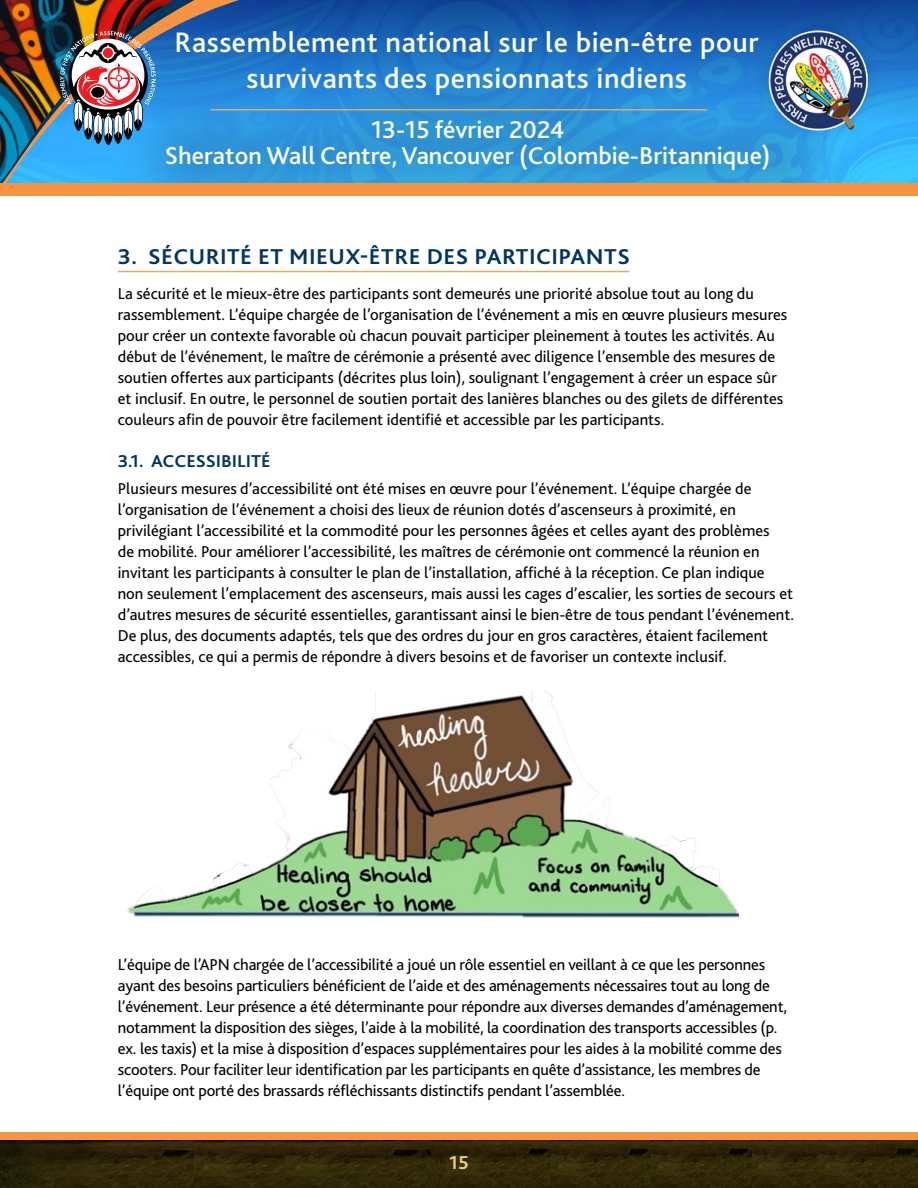
<style>
.page{position:relative;width:918px;height:1188px;background:#fff}
.page>*{position:absolute;margin:0;border:0;box-sizing:border-box;transform-origin:0 0}
.t1{font:500 29.55px/35.4px "Bliss 2";letter-spacing:.02em;color:#fff;text-align:center}
.t2{font:500 25.5px/25.5px "Bliss 2";color:#fff;text-align:center}
.t3{font:700 22.5px "Bliss 2";letter-spacing:.02em;color:#00365f;scale:1.05 1}
.t4{font:700 19.5px "Bliss 2";color:#edcc86}
.t5{font:700 18px "Bliss 2";color:#00365f;scale:1.05 1}
.t6{font:16.5px/21px "Bliss 2";color:#000}
</style>
<div class="page">
<svg style="left:445px;top:0;width:473px;height:183px;background:#1a65b5"></svg>
<div style="left:109px;top:42px;width:757px;height:205px;background:#26659f;opacity:.46"></div>
<hr style="left:211px;top:109px;width:496px;height:2px;background:#eaa858">
<svg style="left:0;top:0;width:445px;height:183px;background:#3279b2"></svg>
<img style="left:0;top:1140px;width:918px;height:48px">
<img style="left:60px;top:31px;width:96px;height:114px">
<div style="left:753px;top:15px;width:131px;height:131px;background:#003b4e;opacity:.23"></div>
<img style="left:766px;top:28px;width:106px;height:106px">
<div style="left:0;top:184px;width:918px;height:939px;background:#fff"></div>
<div style="left:0;top:1132px;width:918px;height:8px;background:#f79444"></div>
<div style="left:0;top:183px;width:918px;height:12px;background:#f79444"></div>
<hr style="left:118px;top:271px;width:511px;height:1px;background:#eaa858">
<img style="left:127px;top:692px;width:611px;height:226px">
<h1 class="t1" style="left:175px;top:24px;width:586px">Rassemblement national sur le bien-être pour survivants des pensionnats indiens</h1>
<h2 class="t2" style="left:165px;top:117px;width:607px">13-15 février 2024<br>Sheraton Wall Centre, Vancouver (Colombie-Britannique)</h2>
<h3 class="t3" style="left:118px;top:243px;width:489px">3. SÉCURITÉ ET MIEUX-ÊTRE DES PARTICIPANTS</h3>
<p class="t6" style="left:118px;top:282px;width:671px">La sécurité et le mieux-être des participants sont demeurés une priorité absolue tout au long du rassemblement. L’équipe chargée de l’organisation de l’événement a mis en œuvre plusieurs mesures pour créer un contexte favorable où chacun pouvait participer pleinement à toutes les activités. Au début de l’événement, le maître de cérémonie a présenté avec diligence l’ensemble des mesures de soutien offertes aux participants (décrites plus loin), soulignant l’engagement à créer un espace sûr et inclusif. En outre, le personnel de soutien portait des lanières blanches ou des gilets de différentes couleurs afin de pouvoir être facilement identifié et accessible par les participants.</p>
<p class="t5" style="left:118px;top:450px;width:147px">3.1. ACCESSIBILITÉ</p>
<p class="t6" style="left:118px;top:478px;width:678px">Plusieurs mesures d’accessibilité ont été mises en œuvre pour l’événement. L’équipe chargée de l’organisation de l’événement a choisi des lieux de réunion dotés d’ascenseurs à proximité, en privilégiant l’accessibilité et la commodité pour les personnes âgées et celles ayant des problèmes<br>de mobilité. Pour améliorer l’accessibilité, les maîtres de cérémonie ont commencé la réunion en invitant les participants à consulter le plan de l’installation, affiché à la réception. Ce plan indique non seulement l’emplacement des ascenseurs, mais aussi les cages d’escalier, les sorties de secours et d’autres mesures de sécurité essentielles, garantissant ainsi le bien-être de tous pendant l’événement.<br>De plus, des documents adaptés, tels que des ordres du jour en gros caractères, étaient facilement accessibles, ce qui a permis de répondre à divers besoins et de favoriser un contexte inclusif.</p>
<p class="t6" style="left:118px;top:954px;width:671px">L’équipe de l’APN chargée de l’accessibilité a joué un rôle essentiel en veillant à ce que les personnes ayant des besoins particuliers bénéficient de l’aide et des aménagements nécessaires tout au long de l’événement. Leur présence a été déterminante pour répondre aux diverses demandes d’aménagement, notamment la disposition des sièges, l’aide à la mobilité, la coordination des transports accessibles (p. ex. les taxis) et la mise à disposition d’espaces supplémentaires pour les aides à la mobilité comme des scooters. Pour faciliter leur identification par les participants en quête d’assistance, les membres de l’équipe ont porté des brassards réfléchissants distinctifs pendant l’assemblée.</p>
<p class="t4" style="left:449px;top:1150px;width:21px">15</p>
</div>
